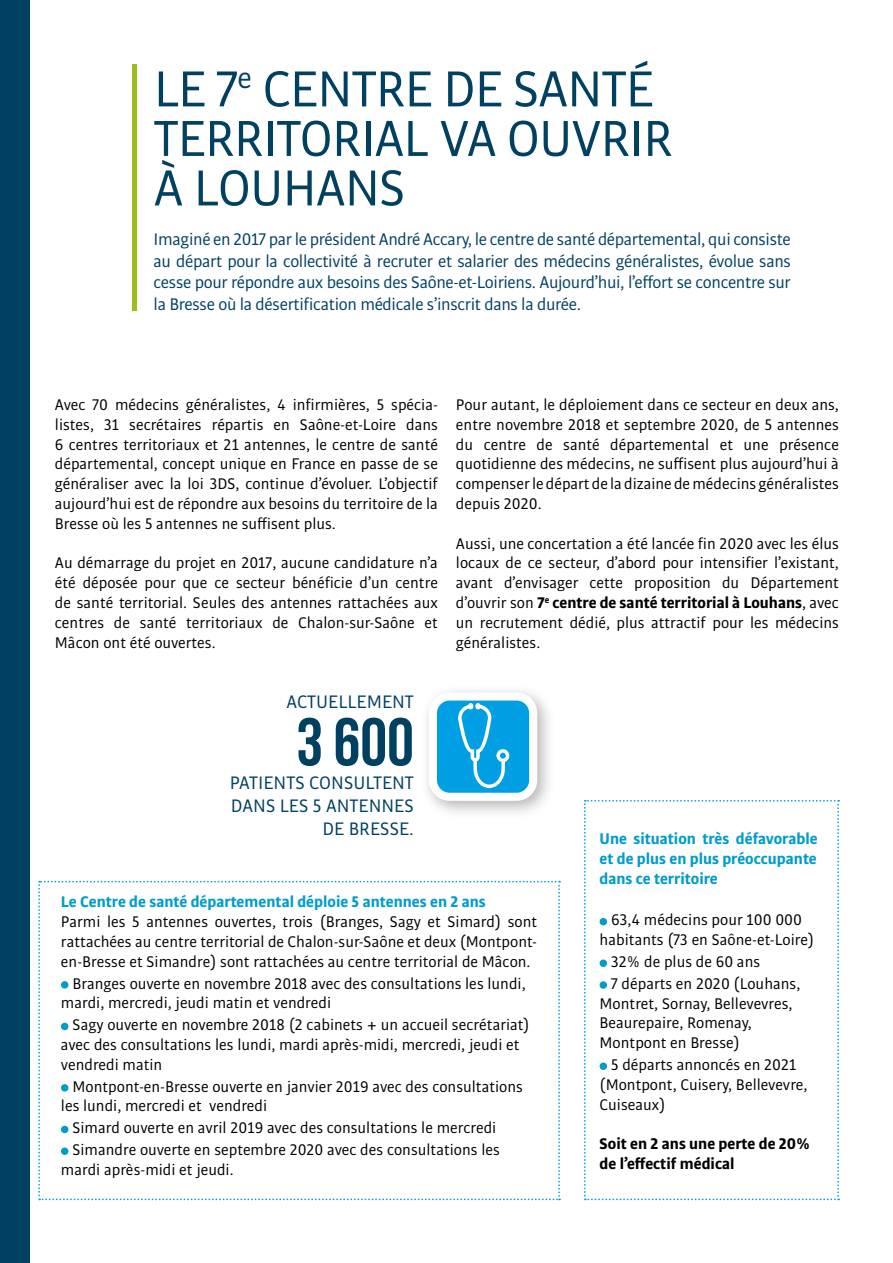
<style>
.page{position:relative;width:893px;height:1263px;background:#fff}
.page>*{position:absolute;margin:0;border:0;box-sizing:border-box;transform-origin:0 0}
.t1{font:700 67.65px "Bebas Neue";color:#004161}
.t2{font:54px/49.5px "Bulo";letter-spacing:-.02em;color:#004161}
.t3{font:19.35px/23.2px "Bulo";color:#004161;text-align:right}
.t4{font:18px/21.6px "Bulo";letter-spacing:-.02em;color:#004161;text-align:justify}
.t5{font:16.5px/19.8px "Bulo";color:#000}
.t6{font:700 16.5px/19.8px "Bulo";color:#009dcb;text-align:justify}
.t7{font:700 16.5px/19.8px "Bulo";color:#000}
.s1{font-weight:700}
</style>
<div class="page">
<div style="left:0;top:0;width:30px;height:1263px;background:#004161"></div>
<svg style="left:584px;top:800px;width:255px;height:400px"></svg>
<hr style="left:132px;top:64px;width:4px;height:246px;background:#9bbf1d">
<div style="left:420px;top:684px;width:136px;height:135px;background:#000;opacity:.29"></div>
<div style="left:433px;top:696px;width:100px;height:101px;background:#009fe3;border-radius:17px"></div>
<div style="left:429px;top:692px;width:108px;height:109px;border:8px solid #fff;border-radius:17px"></div>
<svg style="left:458px;top:703px;width:52px;height:85px"></svg>
<div style="left:600px;top:918px;width:7px;height:7px;background:#009dcb;border-radius:50%"></div>
<div style="left:600px;top:959px;width:7px;height:8px;background:#009dcb;border-radius:50%"></div>
<div style="left:600px;top:981px;width:7px;height:8px;background:#009dcb;border-radius:50%"></div>
<div style="left:600px;top:1062px;width:7px;height:8px;background:#009dcb;border-radius:50%"></div>
<svg style="left:38px;top:881px;width:522px;height:319px"></svg>
<div style="left:61px;top:981px;width:7px;height:8px;background:#009dcb;border-radius:50%"></div>
<div style="left:61px;top:1023px;width:7px;height:7px;background:#009dcb;border-radius:50%"></div>
<div style="left:61px;top:1084px;width:7px;height:7px;background:#009dcb;border-radius:50%"></div>
<div style="left:61px;top:1126px;width:7px;height:7px;background:#009dcb;border-radius:50%"></div>
<div style="left:61px;top:1147px;width:7px;height:8px;background:#009dcb;border-radius:50%"></div>
<h2 class="t2" style="left:154px;top:63px;width:521px">LE 7<sup>e</sup> CENTRE DE SANTÉ<br>TERRITORIAL VA OUVRIR<br>À LOUHANS</h2>
<p class="t4" style="left:154px;top:228px;width:639px">Imaginé en 2017 par le président André Accary, le centre de santé départemental, qui consiste au départ pour la collectivité à recruter et salarier des médecins généralistes, évolue sans cesse pour répondre aux besoins des Saône-et-Loiriens. Aujourd’hui, l’effort se concentre sur la Bresse où la désertification médicale s’inscrit dans la durée.</p>
<p class="t5" style="left:55px;top:394px;width:385px;text-align:justify">Avec 70 médecins généralistes, 4 infirmières, 5 spécia&shy;listes, 31 secrétaires répartis en Saône-et-Loire dans 6 centres territoriaux et 21 antennes, le centre de santé départemental, concept unique en France en passe de se généraliser avec la loi 3DS, continue d’évoluer. L’objectif aujourd’hui est de répondre aux besoins du territoire de la Bresse où les 5 antennes ne suffisent plus.</p>
<p class="t5" style="left:55px;top:553px;width:385px;text-align:justify">Au démarrage du projet en 2017, aucune candidature n’a été déposée pour que ce secteur bénéficie d’un centre de santé territorial. Seules des antennes rattachées aux centres de santé territoriaux de Chalon-sur-Saône et Mâcon ont été ouvertes.</p>
<p class="t5" style="left:456px;top:394px;width:385px;text-align:justify">Pour autant, le déploiement dans ce secteur en deux ans, entre novembre 2018 et septembre 2020, de 5 antennes du centre de santé départemental et une présence quotidienne des médecins, ne suffisent plus aujourd’hui à compenser le départ de la dizaine de médecins généralistes depuis 2020.</p>
<p class="t5" style="left:456px;top:533px;width:385px;text-align:justify">Aussi, une concertation a été lancée fin 2020 avec les élus locaux de ce secteur, d’abord pour intensifier l’existant, avant d’envisager cette proposition du Département d’ouvrir son <span class="s1">7</span><sup>e</sup> <span class="s1">centre de santé territorial à Louhans</span>, avec un recrutement dédié, plus attractif pour les médecins généralistes.</p>
<p class="t3" style="left:286px;top:689px;width:129px">ACTUELLEMENT</p>
<h1 class="t1" style="left:296px;top:705px;width:119px">3 600</h1>
<p class="t3" style="left:230px;top:770px;width:186px">PATIENTS CONSULTENT<br>DANS LES 5 ANTENNES<br>DE BRESSE.</p>
<p class="t6" style="left:61px;top:892px;width:426px">Le Centre de santé départemental déploie 5 antennes en 2 ans</p>
<p class="t5" style="left:61px;top:912px;width:478px;text-align:justify">Parmi les 5 antennes ouvertes, trois (Branges, Sagy et Simard) sont rattachées au centre territorial de Chalon-sur-Saône et deux (Montpont&shy;en-Bresse et Simandre) sont rattachées au centre territorial de Mâcon.</p>
<p class="t5" style="left:61px;top:973px;width:466px;text-indent:12px">Branges ouverte en novembre 2018 avec des consultations les lundi, mardi, mercredi, jeudi matin et vendredi</p>
<p class="t5" style="left:61px;top:1014px;width:470px;text-indent:12px">Sagy ouverte en novembre 2018 (2 cabinets + un accueil secrétariat) avec des consultations les lundi, mardi après-midi, mercredi, jeudi et vendredi matin</p>
<p class="t5" style="left:61px;top:1076px;width:464px;text-indent:12px">Montpont-en-Bresse ouverte en janvier 2019 avec des consultations les lundi, mercredi et vendredi</p>
<p class="t5" style="left:73px;top:1116px;width:429px;line-height:21.8px">Simard ouverte en avril 2019 avec des consultations le mercredi<br>Simandre ouverte en septembre 2020 avec des consultations les</p>
<p class="t5" style="left:61px;top:1159px;width:174px">mardi après-midi et jeudi.</p>
<p class="t6" style="left:600px;top:828px;width:220px">Une situation très défavorable et de plus en plus préoccupante dans ce territoire</p>
<p class="t5" style="left:600px;top:910px;width:216px;text-align:center">63,4 médecins pour 100 000 habitants (73 en Saône-et-Loire)</p>
<p class="t5" style="left:611px;top:950px;width:191px;line-height:21.8px">32% de plus de 60 ans<br>7 départs en 2020 (Louhans,</p>
<p class="t5" style="left:600px;top:993px;width:195px">Montret, Sornay, Bellevevres,<br>Beaurepaire, Romenay,<br>Montpont en Bresse)</p>
<p class="t5" style="left:600px;top:1054px;width:210px;text-indent:12px">5 départs annoncés en 2021 (Montpont, Cuisery, Bellevevre,<br>Cuiseaux)</p>
<p class="t7" style="left:600px;top:1133px;width:212px">Soit en 2 ans une perte de 20% de l’effectif médical</p>
</div>
